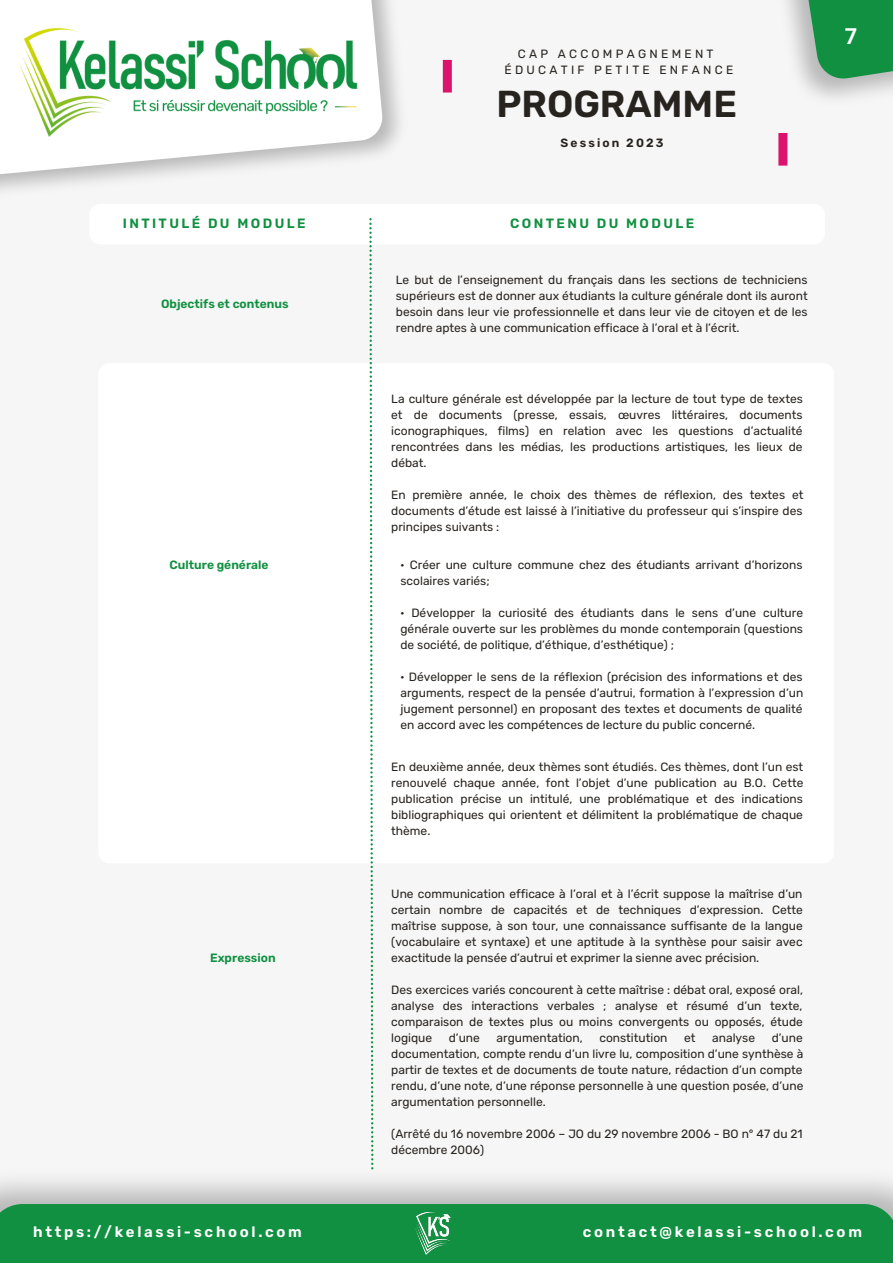
<style>
.page{position:relative;width:893px;height:1264px;background:#fff}
.page>*{position:absolute;margin:0;border:0;box-sizing:border-box;transform-origin:0 0}
.t1{font:600 37.5px "Rubik";color:#27231f}
.t2{font:700 21.9px "Roboto";color:#fff}
.t3{font:600 15px "Rubik";letter-spacing:.18em;color:#fff}
.t4{font:600 13.5px "Rubik";letter-spacing:.18em;color:#109040}
.t5{font:12px/16px "Rubik";color:#27231f;text-align:justify}
.t6{font:600 12px "Rubik";color:#109040}
.t7{font:12px "Rubik";letter-spacing:.275em;color:#27231f}
.t8{font:600 12px "Rubik";letter-spacing:.18em;color:#27231f}
</style>
<div class="page">
<div style="left:0;top:0;width:892px;height:1262px;background:#f6f6f6"></div>
<svg style="left:782px;top:0;width:110px;height:82px;background:#58aa77"></svg>
<svg style="left:0;top:0;width:384px;height:195px"></svg>
<img style="left:5px;top:6px;width:367px;height:140px">
<div style="left:0;top:1203px;width:892px;height:59px;background:#109040"></div>
<img style="left:406px;top:1206px;width:54px;height:51px">
<div style="left:443px;top:60px;width:9px;height:32px;background:#dc136c"></div>
<div style="left:778px;top:133px;width:9px;height:33px;background:#dc136c"></div>
<div style="left:89px;top:204px;width:735px;height:40px;background:#fff;border-radius:11px"></div>
<div style="left:98px;top:363px;width:736px;height:500px;background:#fff;border-radius:11px"></div>
<svg style="left:369px;top:218px;width:4px;height:951px"></svg>
<p class="t7" style="left:518px;top:47px;width:197px">CAP ACCOMPAGNEMENT</p>
<p class="t7" style="left:504px;top:62px;width:230px">ÉDUCATIF PETITE ENFANCE</p>
<p class="t1" style="left:496px;top:81px;width:242px">PROGRAMME</p>
<p class="t4" style="left:123px;top:215px;width:184px">INTITULÉ DU MODULE</p>
<p class="t6" style="left:161px;top:297px;width:129px">Objectifs et contenus</p>
<p class="t8" style="left:560px;top:135px;width:105px">Session 2023</p>
<p class="t4" style="left:510px;top:215px;width:186px">CONTENU DU MODULE</p>
<p class="t5" style="left:396px;top:272px;width:413px">Le but de l’enseignement du français dans les sections de techniciens supérieurs est de donner aux étudiants la culture générale dont ils auront besoin dans leur vie professionnelle et dans leur vie de citoyen et de les rendre aptes à une communication efficace à l’oral et à l’écrit.</p>
<p class="t5" style="left:391px;top:391px;width:413px">La culture générale est développée par la lecture de tout type de textes et de documents (presse, essais, œuvres littéraires, documents iconographiques, films) en relation avec les questions d’actualité rencontrées dans les médias, les productions artistiques, les lieux de débat.</p>
<p class="t5" style="left:391px;top:487px;width:413px">En première année, le choix des thèmes de réflexion, des textes et documents d’étude est laissé à l’initiative du professeur qui s’inspire des principes suivants :</p>
<p class="t6" style="left:170px;top:558px;width:100px">Culture générale</p>
<p class="t5" style="left:400px;top:557px;width:403px">· Créer une culture commune chez des étudiants arrivant d’horizons scolaires variés;</p>
<p class="t5" style="left:400px;top:605px;width:404px">· Développer la curiosité des étudiants dans le sens d’une culture générale ouverte sur les problèmes du monde contemporain (questions de société, de politique, d’éthique, d’esthétique) ;</p>
<p class="t5" style="left:400px;top:669px;width:404px">· Développer le sens de la réflexion (précision des informations et des arguments, respect de la pensée d’autrui, formation à l’expression d’un jugement personnel) en proposant des textes et documents de qualité en accord avec les compétences de lecture du public concerné.</p>
<p class="t6" style="left:210px;top:950px;width:67px">Expression</p>
<p class="t5" style="left:391px;top:759px;width:413px">En deuxième année, deux thèmes sont étudiés. Ces thèmes, dont l’un est renouvelé chaque année, font l’objet d’une publication au B.O. Cette publication précise un intitulé, une problématique et des indications bibliographiques qui orientent et délimitent la problématique de chaque thème.</p>
<p class="t5" style="left:391px;top:886px;width:413px">Une communication efficace à l’oral et à l’écrit suppose la maîtrise d’un certain nombre de capacités et de techniques d’expression. Cette maîtrise suppose, à son tour, une connaissance suffisante de la langue (vocabulaire et syntaxe) et une aptitude à la synthèse pour saisir avec exactitude la pensée d’autrui et exprimer la sienne avec précision.</p>
<p class="t5" style="left:391px;top:982px;width:413px">Des exercices variés concourent à cette maîtrise : débat oral, exposé oral, analyse des interactions verbales ; analyse et résumé d’un texte, comparaison de textes plus ou moins convergents ou opposés, étude logique</p>
<p class="t5" style="left:449px;top:1030px;width:33px">d’une</p>
<p class="t5" style="left:496px;top:1030px;width:88px">argumentation,</p>
<p class="t5" style="left:599px;top:1030px;width:70px">constitution</p>
<p class="t5" style="left:684px;top:1030px;width:13px">et</p>
<p class="t5" style="left:712px;top:1030px;width:44px">analyse</p>
<p class="t5" style="left:391px;top:1030px;width:413px;text-indent:380px">d’une documentation, compte rendu d’un livre lu, composition d’une synthèse à partir de textes et de documents de toute nature, rédaction d’un compte rendu, d’une note, d’une réponse personnelle à une question posée, d’une argumentation personnelle.</p>
<p class="t5" style="left:391px;top:1126px;width:413px">(Arrêté du 16 novembre 2006 – JO du 29 novembre 2006 - BO n° 47 du 21 décembre 2006)</p>
<p class="t2" style="left:844px;top:24px;width:14px">7</p>
<p class="t3" style="left:33px;top:1223px;width:270px">https://kelassi-school.com</p>
<p class="t3" style="left:583px;top:1223px;width:280px">contact@kelassi-school.com</p>
</div>
